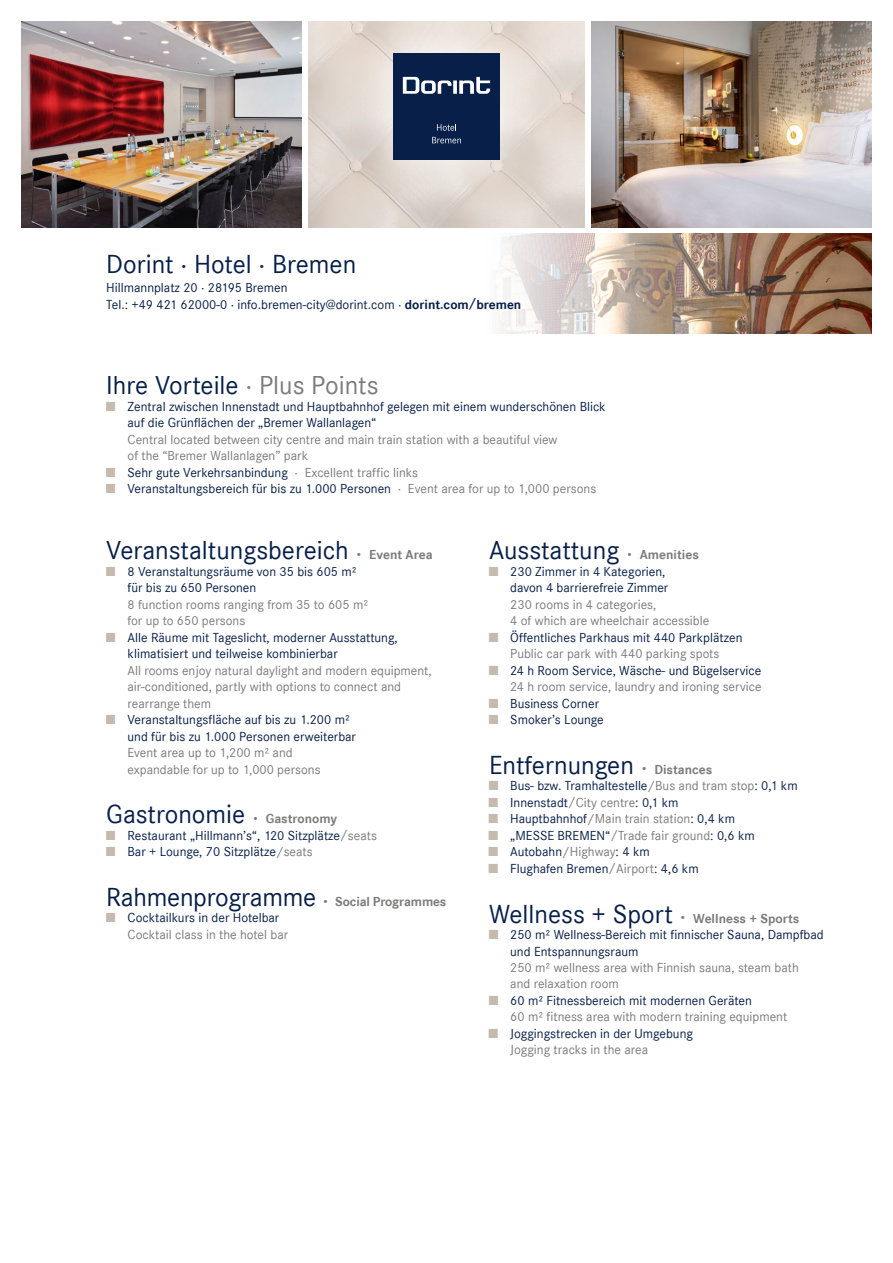
<style>
.page{position:relative;width:893px;height:1263px;background:#fff}
.page>*{position:absolute;margin:0;border:0;box-sizing:border-box;transform-origin:0 0}
.t1{font:27px "Corporate S";color:#071f49}
.t2{font:13.5px/16.5px "Corporate S";color:#071f49}
.t3{font:13.5px/16.5px "Corporate S";color:#7b7b7a}
.t4{font:700 13.5px "Corporate S";letter-spacing:-.01em;color:#7b7b7a}
.s1{font-weight:700}
.s2{color:#7b7b7a}
.s3{color:#c5baad}
.s4{font-weight:700;font-size:13.5px;color:#7b7b7a}
.s5{font-weight:400;font-size:27px;color:#071f49}
.s6{font-weight:400;font-size:27px}
.s7{color:#071f49}
</style>
<div class="page">
<img style="left:308px;top:21px;width:277px;height:206px">
<img style="left:591px;top:21px;width:281px;height:206px">
<img style="left:21px;top:21px;width:281px;height:206px">
<div style="left:354px;top:13px;width:185px;height:187px;background:#fff;opacity:.75"></div>
<div style="left:393px;top:53px;width:107px;height:106px;background:#071f49"></div>
<svg style="left:459px;top:77px;width:31px;height:17px"></svg>
<svg style="left:453px;top:81px;width:4px;height:13px"></svg>
<svg style="left:403px;top:77px;width:49px;height:17px"></svg>
<svg style="left:437px;top:124px;width:19px;height:7px"></svg>
<svg style="left:432px;top:137px;width:29px;height:6px"></svg>
<img style="left:499px;top:234px;width:373px;height:100px">
<h1 class="t1" style="left:106px;top:248px;width:251px">Dorint · Hotel · Bremen</h1>
<p class="t2" style="left:106px;top:280px;width:417px">Hillmannplatz 20 · 28195 Bremen<br>Tel.: +49 421 62000-0 · info.bremen-city@dorint.com · <span class="s1">dorint.com/bremen</span></p>
<h1 class="t1" style="left:106px;top:370px;width:274px">Ihre Vorteile <span class="s2">· Plus Points</span></h1>
<p class="t2" style="left:128px;top:398px;width:480px;text-indent:-21px"><span class="s3">■</span> Zentral zwischen Innenstadt und Hauptbahnhof gelegen mit einem wunderschönen Blick auf die Grünflächen der „Bremer Wallanlagen“</p>
<p class="t3" style="left:128px;top:431px;width:431px">Central located between city centre and main train station with a beautiful view of the “Bremer Wallanlagen” park</p>
<p class="t2" style="left:106px;top:464px;width:313px"><span class="s3">■</span> Sehr gute Verkehrsanbindung <span class="s2">· Excellent traffic links</span></p>
<p class="t2" style="left:106px;top:481px;width:491px"><span class="s3">■</span> Veranstaltungsbereich für bis zu 1.000 Personen <span class="s2">· Event area for up to 1,000 persons</span></p>
<h1 class="t1" style="left:106px;top:535px;width:328px">Veranstaltungsbereich <span class="s2">·</span> <span class="s4">Event Area</span></h1>
<p class="t2" style="left:128px;top:563px;width:230px;text-indent:-21px"><span class="s3">■</span> 8 Veranstaltungsräume von 35 bis 605 m² für bis zu 650 Personen</p>
<p class="t3" style="left:128px;top:596px;width:242px">8 function rooms ranging from 35 to 605 m² for up to 650 persons</p>
<p class="t2" style="left:128px;top:629px;width:272px;text-indent:-21px"><span class="s3">■</span> Alle Räume mit Tageslicht, moderner Ausstattung, klimatisiert und teilweise kombinierbar</p>
<p class="t3" style="left:128px;top:662px;width:306px">All rooms enjoy natural daylight and modern equipment, air-conditioned, partly with options to connect and rearrange them</p>
<p class="t2" style="left:128px;top:712px;width:230px;text-indent:-21px"><span class="s3">■</span> Veranstaltungsfläche auf bis zu 1.200 m² und für bis zu 1.000 Personen erweiterbar</p>
<p class="t3" style="left:128px;top:745px;width:195px">Event area up to 1,200 m² and expandable for up to 1,000 persons</p>
<h1 class="t1" style="left:106px;top:799px;width:232px">Gastronomie <span class="s2">·</span> <span class="s4">Gastronomy</span></h1>
<p class="t2" style="left:106px;top:827px;width:272px"><span class="s3">■</span> Restaurant „Hillmann’s“, 120 Sitzplätze<span class="s2">/seats</span></p>
<p class="t2" style="left:106px;top:844px;width:208px"><span class="s3">■</span> Bar + Lounge, 70 Sitzplätze<span class="s2">/seats</span></p>
<p class="t4" style="left:106px;top:894px;width:342px"><span class="s5">Rahmenprogramme</span> <span class="s6">·</span> Social Programmes</p>
<p class="t3" style="left:128px;top:910px;width:162px;text-indent:-21px"><span class="s3">■</span> <span class="s7">Cocktailkurs in der Hotelbar<br></span>Cocktail class in the hotel bar</p>
<h1 class="t1" style="left:489px;top:535px;width:211px">Ausstattung <span class="s2">·</span> <span class="s4">Amenities</span></h1>
<p class="t2" style="left:489px;top:563px;width:181px;text-align:right"><span class="s3">■</span> 230 Zimmer in 4 Kategorien, davon 4 barrierefreie Zimmer</p>
<p class="t3" style="left:510px;top:596px;width:201px">230 rooms in 4 categories,<br>4 of which are wheelchair accessible</p>
<p class="t2" style="left:489px;top:629px;width:255px;text-align:center"><span class="s3">■</span> Öffentliches Parkhaus mit 440 Parkplätzen<br><span class="s2">Public car park with 440 parking spots</span></p>
<p class="t3" style="left:489px;top:662px;width:274px;text-align:right"><span class="s3">■</span> <span class="s7">24 h Room Service, Wäsche- und Bügelservice<br></span>24 h room service, laundry and ironing service</p>
<p class="t2" style="left:489px;top:695px;width:112px"><span class="s3">■</span> Business Corner</p>
<p class="t2" style="left:489px;top:712px;width:116px"><span class="s3">■</span> Smoker’s Lounge</p>
<h1 class="t1" style="left:489px;top:750px;width:225px">Entfernungen <span class="s2">·</span> <span class="s4">Distances</span></h1>
<p class="t2" style="left:489px;top:778px;width:310px"><span class="s3">■</span> Bus- bzw. Tramhaltestelle<span class="s2">/Bus and tram stop</span>: 0,1 km</p>
<p class="t2" style="left:489px;top:794px;width:191px"><span class="s3">■</span> Innenstadt<span class="s2">/City centre</span>: 0,1 km</p>
<p class="t2" style="left:489px;top:811px;width:248px"><span class="s3">■</span> Hauptbahnhof<span class="s2">/Main train station</span>: 0,4 km</p>
<p class="t2" style="left:489px;top:827px;width:267px"><span class="s3">■</span> „MESSE BREMEN“<span class="s2">/Trade fair ground</span>: 0,6 km</p>
<p class="t2" style="left:489px;top:844px;width:162px"><span class="s3">■</span> Autobahn<span class="s2">/Highway</span>: 4 km</p>
<p class="t2" style="left:489px;top:860px;width:211px"><span class="s3">■</span> Flughafen Bremen<span class="s2">/Airport</span>: 4,6 km</p>
<p class="t4" style="left:489px;top:910px;width:312px"><span class="s5">Wellness + Sport</span> <span class="s6">·</span> Wellness + Sports</p>
<p class="t2" style="left:510px;top:926px;width:315px;text-indent:-21px"><span class="s3">■</span> 250 m² Wellness-Bereich mit finnischer Sauna, Dampfbad und Entspannungsraum</p>
<p class="t3" style="left:510px;top:959px;width:290px">250 m² wellness area with Finnish sauna, steam bath and relaxation room</p>
<p class="t3" style="left:510px;top:992px;width:278px;text-indent:-21px"><span class="s3">■</span> <span class="s7">60 m² Fitnessbereich mit modernen Geräten<br></span>60 m² fitness area with modern training equipment</p>
<p class="t2" style="left:510px;top:1025px;width:184px;text-indent:-21px"><span class="s3">■</span> Joggingstrecken in der Umgebung<br><span class="s2">Jogging tracks in the area</span></p>
</div>
